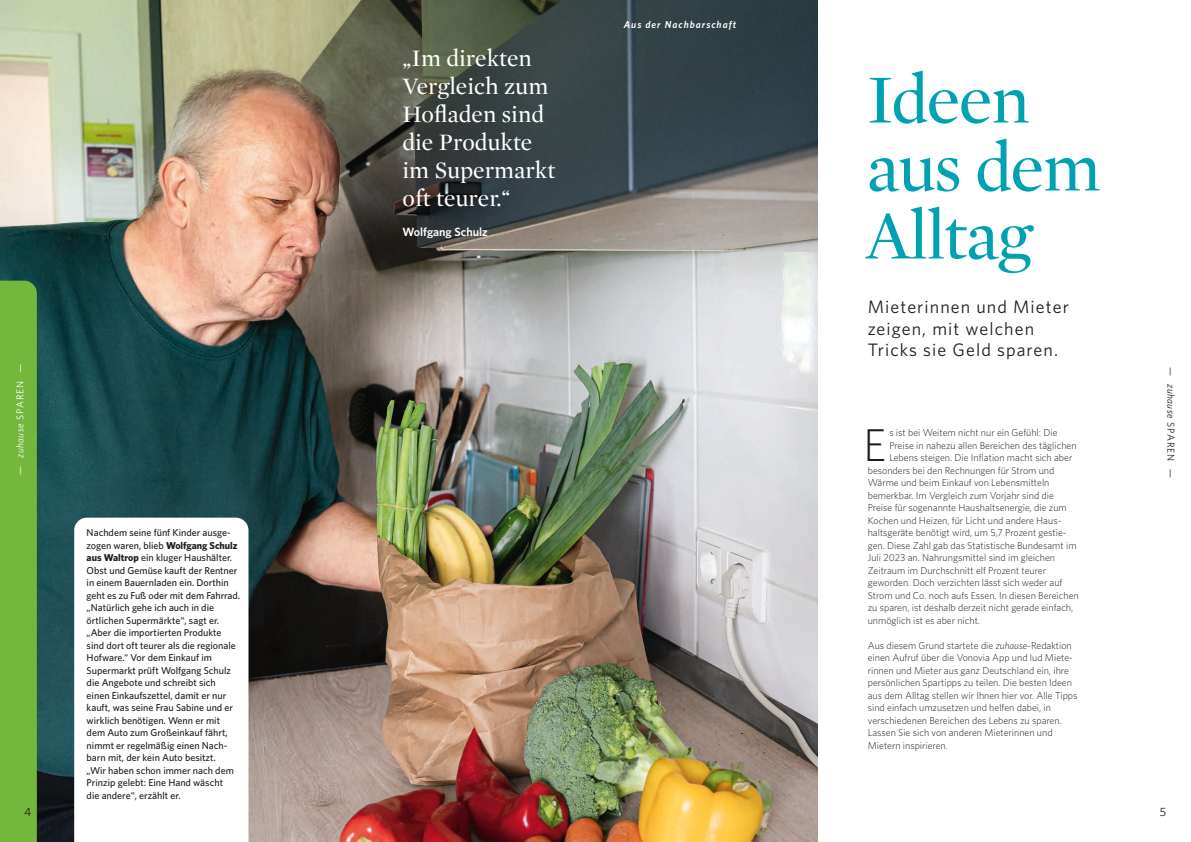
<style>
.page{position:relative;width:1191px;height:842px;background:#fff}
.page>*{position:absolute;margin:0;border:0;box-sizing:border-box;transform-origin:0 0}
.t1{font:70px/68px "Mercury Display";letter-spacing:-.02em;color:#00a2b1}
.t2{font:300 46px "Whitney";color:#1d1d1b}
.t3{font:24px/28px "Mercury Display";color:#fff}
.t4{font:18px/21.6px "Whitney";letter-spacing:.06em;color:#1d1d1b}
.t5{font:600 12px "Whitney";color:#fff}
.t6{font:12px "Whitney";color:#1d1d1b}
.t7{font:300 10px/12.5px "Whitney";color:#1d1d1b}
.t8{font:500 10px/12.5px "Whitney";color:#1d1d1b}
.t9{font:italic 600 10px "Whitney";letter-spacing:.1em;color:#fff}
.t10{font:10px "Whitney";letter-spacing:.1em;color:#1d1d1b}
.t11{font:10px "Whitney";letter-spacing:.1em;color:#fff}
.s1{font-style:italic}
.s2{font-weight:700}
</style>
<div class="page">
<img style="left:0;top:0;width:818px;height:842px">
<svg style="left:74px;top:518px;width:174px;height:324px"></svg>
<div style="left:0;top:281px;width:37px;height:561px;background:#73b73d"></div>
<p class="t11" style="left:13px;top:475px;width:112px;rotate:-90deg">— <span class="s1">zuhause</span> SPAREN —</p>
<p class="t6" style="left:24px;top:804px;width:9px">4</p>
<p class="t8" style="left:87px;top:526px;width:155px">Nachdem seine fünf Kinder ausge&shy;zogen waren, blieb <span class="s2">Wolfgang Schulz aus Waltrop</span> ein kluger Haushälter.<br>Obst und Gemüse kauft der Rentner in einem Bauernladen ein. Dorthin geht es zu Fuß oder mit dem Fahrrad. „Natürlich gehe ich auch in die örtlichen Supermärkte“, sagt er. „Aber die importierten Produkte sind dort oft teurer als die regionale<br>Hofware.“ Vor dem Einkauf im<br>Supermarkt prüft Wolfgang Schulz die Angebote und schreibt sich einen Einkaufszettel, damit er nur kauft, was seine Frau Sabine und er wirklich benötigen. Wenn er mit dem Auto zum Großeinkauf fährt, nimmt er regelmäßig einen Nach&shy;barn mit, der kein Auto besitzt.<br>„Wir haben schon immer nach dem<br>Prinzip gelebt: Eine Hand wäscht<br>die andere“, erzählt er.</p>
<h3 class="t3" style="left:402px;top:43px;width:154px">„Im direkten<br>Vergleich zum<br>Hofladen sind die Produkte im Supermarkt oft teurer.“</h3>
<p class="t5" style="left:402px;top:224px;width:87px">Wolfgang Schulz</p>
<p class="t9" style="left:624px;top:18px;width:114px">Aus der Nachbarschaft</p>
<h1 class="t1" style="left:866px;top:63px;width:236px">Ideen aus dem<br>Alltag</h1>
<h3 class="t4" style="left:867px;top:295px;width:203px">Mieterinnen und Mieter zeigen, mit welchen<br>Tricks sie Geld sparen.</h3>
<h2 class="t2" style="left:863px;top:414px;width:25px">E</h2>
<p class="t7" style="left:889px;top:426px;width:170px">s ist bei Weitem nicht nur ein Gefühl: Die</p>
<p class="t7" style="left:889px;top:438px;width:189px">Preise in nahezu allen Bereichen des täglichen</p>
<p class="t7" style="left:889px;top:451px;width:184px">Lebens steigen. Die Inflation macht sich aber</p>
<p class="t7" style="left:867px;top:463px;width:188px">besonders bei den Rechnungen für Strom und</p>
<p class="t7" style="left:867px;top:476px;width:183px">Wärme und beim Einkauf von Lebensmitteln</p>
<p class="t7" style="left:867px;top:488px;width:188px">bemerkbar. Im Vergleich zum Vorjahr sind die</p>
<p class="t7" style="left:867px;top:501px;width:201px">Preise für sogenannte Haushaltsenergie, die zum</p>
<p class="t7" style="left:867px;top:513px;width:195px">Kochen und Heizen, für Licht und andere Haus-</p>
<p class="t7" style="left:867px;top:526px;width:200px">haltsgeräte benötigt wird, um 5,7 Prozent gestie-</p>
<p class="t7" style="left:867px;top:538px;width:210px">gen. Diese Zahl gab das Statistische Bundesamt im</p>
<p class="t7" style="left:867px;top:551px;width:189px">Juli 2023 an. Nahrungsmittel sind im gleichen</p>
<p class="t7" style="left:867px;top:563px;width:180px">Zeitraum im Durchschnitt elf Prozent teurer</p>
<p class="t7" style="left:867px;top:576px;width:196px">geworden. Doch verzichten lässt sich weder auf</p>
<p class="t7" style="left:867px;top:588px;width:212px">Strom und Co. noch aufs Essen. In diesen Bereichen</p>
<p class="t7" style="left:867px;top:601px;width:207px">zu sparen, ist deshalb derzeit nicht gerade einfach,</p>
<p class="t7" style="left:867px;top:613px;width:114px">unmöglich ist es aber nicht.</p>
<p class="t7" style="left:867px;top:638px;width:211px">Aus diesem Grund startete die <span class="s1">zuhause</span>-Redaktion einen Aufruf über die Vonovia App und lud Miete&shy;rinnen und Mieter aus ganz Deutschland ein, ihre persönlichen Spartipps zu teilen. Die besten Ideen aus dem Alltag stellen wir Ihnen hier vor. Alle Tipps sind einfach umzusetzen und helfen dabei, in verschiedenen Bereichen des Lebens zu sparen.<br>Lassen Sie sich von anderen Mieterinnen und Mietern inspirieren.</p>
<p class="t10" style="left:1177px;top:367px;width:112px;rotate:90deg">— <span class="s1">zuhause</span> SPAREN —</p>
<p class="t6" style="left:1159px;top:804px;width:8px">5</p>
</div>
